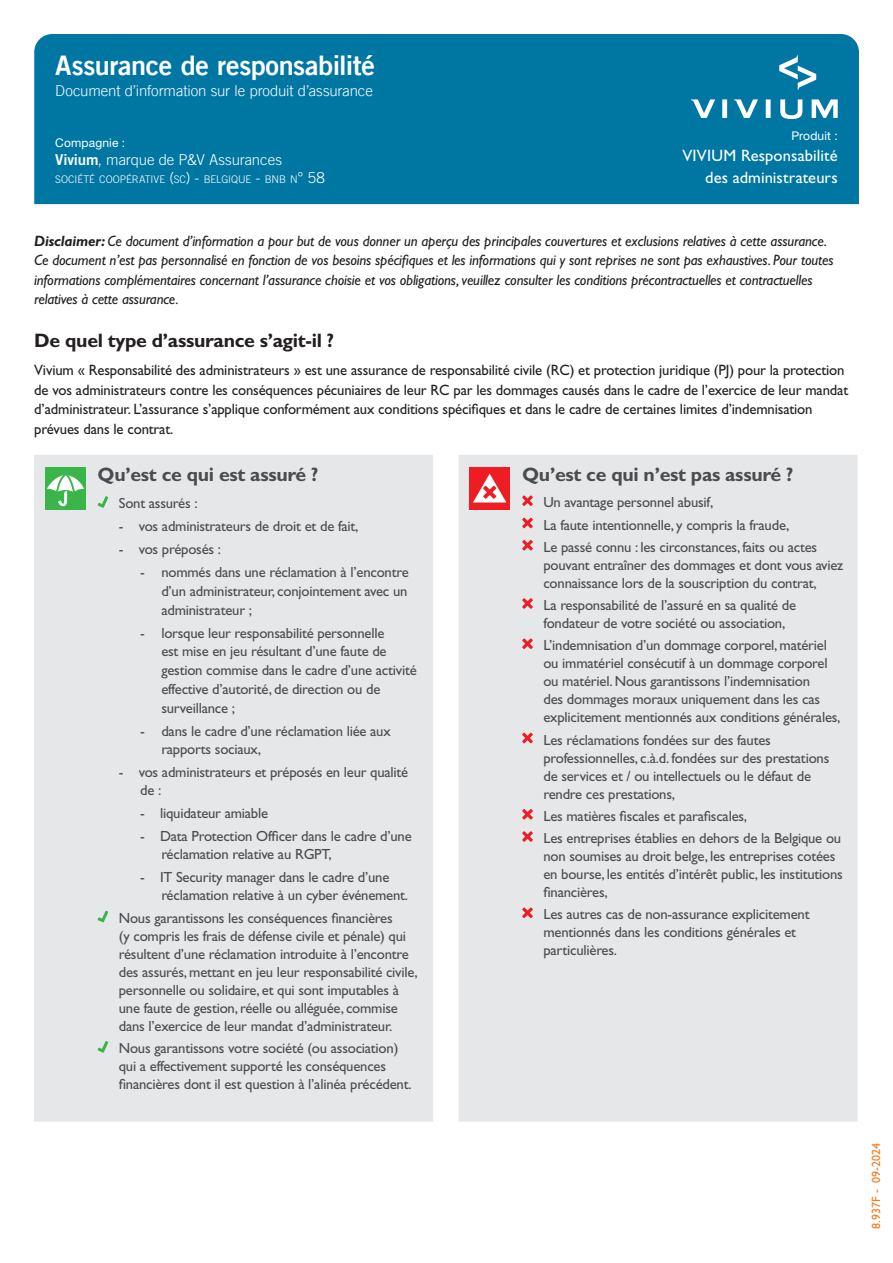
<style>
.page{position:relative;width:893px;height:1263px;background:#fff}
.page>*{position:absolute;margin:0;border:0;box-sizing:border-box;transform-origin:0 0}
.t1{font:27px "Trade Gothic LT Bold Two";letter-spacing:-.015em;color:#fff}
.t2{font:700 19.5px "Gill Sans Std";letter-spacing:-.015em;color:#4b4c4d}
.t3{font:700 19.5px "Gill Sans Std";letter-spacing:-.015em;color:#231f20}
.t4{font:16.5px/21.6px "Gill Sans Std";letter-spacing:.005em;color:#fff;text-align:right}
.t5{font:italic 15px/19.5px "Gill Sans Std";letter-spacing:-.01em;color:#231f20}
.t6{font:15px/19.5px "Gill Sans Std";letter-spacing:-.01em;color:#231f20}
.t7{font:300 15px "Trade Gothic LT";letter-spacing:-.005em;color:#fff}
.t8{font:300 15px "Trade Gothic LT Std";letter-spacing:-.005em;color:#fff}
.t9{font:14.7px/18px "Gill Sans Std";letter-spacing:-.015em;color:#4b4c4d}
.t10{font:12px "Helvetica Neue LT Std";letter-spacing:.01em;color:#fff}
.t11{font:12px "Gill Sans Std";color:#f47b21}
.t12{font:300 10.5px "Trade Gothic LT Std";letter-spacing:-.005em;color:#fff}
.s1{font-family:"Trade Gothic LT Std Bd 2";font-weight:400}
.s2{font-size:15px}
.s3{font-weight:700}
</style>
<div class="page">
<div style="left:34px;top:34px;width:825px;height:170px;background:#0076a3"></div>
<svg style="left:722px;top:99px;width:5px;height:19px"></svg>
<svg style="left:766px;top:99px;width:5px;height:19px"></svg>
<svg style="left:780px;top:99px;width:22px;height:20px"></svg>
<svg style="left:812px;top:99px;width:26px;height:19px"></svg>
<svg style="left:691px;top:99px;width:24px;height:19px"></svg>
<svg style="left:734px;top:99px;width:24px;height:19px"></svg>
<svg style="left:779px;top:55px;width:37px;height:35px"></svg>
<div style="left:34px;top:455px;width:824px;height:667px;background:#e6e7e9"></div>
<div style="left:45px;top:467px;width:41px;height:43px;background:#3ab54a"></div>
<svg style="left:47px;top:471px;width:37px;height:35px"></svg>
<svg style="left:98px;top:496px;width:10px;height:12px"></svg>
<svg style="left:98px;top:911px;width:10px;height:11px"></svg>
<svg style="left:98px;top:1041px;width:10px;height:12px"></svg>
<div style="left:469px;top:467px;width:41px;height:43px;background:#ee1d23"></div>
<svg style="left:473px;top:474px;width:33px;height:28px"></svg>
<svg style="left:522px;top:495px;width:11px;height:11px"></svg>
<svg style="left:522px;top:518px;width:11px;height:10px"></svg>
<svg style="left:522px;top:540px;width:11px;height:10px"></svg>
<svg style="left:522px;top:598px;width:11px;height:11px"></svg>
<svg style="left:522px;top:638px;width:11px;height:11px"></svg>
<svg style="left:522px;top:733px;width:11px;height:10px"></svg>
<svg style="left:522px;top:809px;width:11px;height:10px"></svg>
<svg style="left:522px;top:831px;width:11px;height:11px"></svg>
<svg style="left:522px;top:907px;width:11px;height:11px"></svg>
<h1 class="t1" style="left:55px;top:48px;width:321px">Assurance de responsabilité</h1>
<p class="t7" style="left:55px;top:82px;width:319px">Document d’information sur le produit d’assurance</p>
<p class="t10" style="left:55px;top:135px;width:71px">Compagnie :</p>
<p class="t8" style="left:55px;top:151px;width:228px"><span class="s1">Vivium</span>, marque de P&amp;V Assurances</p>
<p class="t12" style="left:55px;top:173px;width:271px">SOCIÉTÉ COOPÉRATIVE <span class="s2">(</span>SC<span class="s2">) -</span> BELGIQUE <span class="s2">-</span> BNB N<span class="s2">° 58</span></p>
<p class="t10" style="left:791px;top:128px;width:48px">Produit :</p>
<p class="t4" style="left:682px;top:145px;width:157px">VIVIUM Responsabilité des administrateurs</p>
<p class="t5" style="left:34px;top:231px;width:801px"><span class="s3">Disclaimer:</span> Ce document d’information a pour but de vous donner un aperçu des principales couvertures et exclusions relatives à cette assurance.<br>Ce document n’est pas personnalisé en fonction de vos besoins spécifiques et les informations qui y sont reprises ne sont pas exhaustives. Pour toutes informations complémentaires concernant l’assurance choisie et vos obligations, veuillez consulter les conditions précontractuelles et contractuelles relatives à cette assurance.</p>
<h2 class="t3" style="left:34px;top:329px;width:301px">De quel type d’assurance s’agit-il ?</h2>
<p class="t6" style="left:34px;top:360px;width:815px">Vivium « Responsabilité des administrateurs » est une assurance de responsabilité civile (RC) et protection juridique (PJ) pour la protection de vos administrateurs contre les conséquences pécuniaires de leur RC par les dommages causés dans le cadre de l’exercice de leur mandat d’administrateur. L’assurance s’applique conformément aux conditions spécifiques et dans le cadre de certaines limites d’indemnisation prévues dans le contrat.</p>
<h2 class="t2" style="left:98px;top:463px;width:222px">Qu’est ce qui est assuré ?</h2>
<p class="t9" style="left:119px;top:494px;width:80px">Sont assurés :</p>
<p class="t9" style="left:119px;top:517px;width:241px">- vos administrateurs de droit et de fait,</p>
<p class="t9" style="left:119px;top:540px;width:104px">- vos préposés :</p>
<p class="t9" style="left:161px;top:563px;width:249px;line-height:18.8px;text-align:justify;text-indent:-21px">- nommés dans une réclamation à l’encontre d’un administrateur, conjointement avec un administrateur ;</p>
<p class="t9" style="left:161px;top:623px;width:257px;line-height:18.8px;text-indent:-21px">- lorsque leur responsabilité personnelle<br>est mise en jeu résultant d’une faute de gestion commise dans le cadre d’une activité effective d’autorité, de direction ou de surveillance ;</p>
<p class="t9" style="left:161px;top:721px;width:231px;line-height:18.8px;text-indent:-21px">- dans le cadre d’une réclamation liée aux rapports sociaux,</p>
<p class="t9" style="left:140px;top:763px;width:270px;text-indent:-21px">- vos administrateurs et préposés en leur qualité de :</p>
<p class="t9" style="left:140px;top:804px;width:130px">- liquidateur amiable</p>
<p class="t9" style="left:161px;top:828px;width:252px;text-indent:-21px">- Data Protection Officer dans le cadre d’une réclamation relative au RGPT,</p>
<p class="t9" style="left:161px;top:869px;width:248px;text-indent:-21px">- IT Security manager dans le cadre d’une réclamation relative à un cyber événement.</p>
<p class="t9" style="left:119px;top:909px;width:300px">Nous garantissons les conséquences financières<br>(y compris les frais de défense civile et pénale) qui résultent d’une réclamation introduite à l’encontre des assurés, mettant en jeu leur responsabilité civile, personnelle ou solidaire, et qui sont imputables à une faute de gestion, réelle ou alléguée, commise dans l’exercice de leur mandat d’administrateur.</p>
<p class="t9" style="left:119px;top:1039px;width:294px">Nous garantissons votre société (ou association) qui a effectivement supporté les conséquences financières dont il est question à l’alinéa précédent.</p>
<h2 class="t2" style="left:522px;top:463px;width:273px">Qu’est ce qui n’est pas assuré ?</h2>
<p class="t9" style="left:543px;top:491px;width:275px;line-height:22.2px">Un avantage personnel abusif,<br>La faute intentionnelle, y compris la fraude,<br>Le passé connu : les circonstances, faits ou actes</p>
<p class="t9" style="left:543px;top:556px;width:301px">pouvant entraîner des dommages et dont vous aviez connaissance lors de la souscription du contrat,</p>
<p class="t9" style="left:543px;top:596px;width:254px">La responsabilité de l’assuré en sa qualité de fondateur de votre société ou association,</p>
<p class="t9" style="left:543px;top:636px;width:299px">L’indemnisation d’un dommage corporel, matériel ou immatériel consécutif à un dommage corporel ou matériel. Nous garantissons l’indemnisation<br>des dommages moraux uniquement dans les cas explicitement mentionnés aux conditions générales,</p>
<p class="t9" style="left:543px;top:731px;width:287px">Les réclamations fondées sur des fautes professionnelles, c.à.d. fondées sur des prestations de services et / ou intellectuels ou le défaut de rendre ces prestations,</p>
<p class="t9" style="left:543px;top:805px;width:299px;line-height:22.2px">Les matières fiscales et parafiscales,<br>Les entreprises établies en dehors de la Belgique ou</p>
<p class="t9" style="left:543px;top:847px;width:301px">non soumises au droit belge, les entreprises cotées en bourse, les entités d’intérêt public, les institutions financières,</p>
<p class="t9" style="left:543px;top:905px;width:268px">Les autres cas de non-assurance explicitement mentionnés dans les conditions générales et particulières.</p>
<p class="t11" style="left:869px;top:1229px;width:88px;rotate:-90deg">8.937F - 09-2024</p>
</div>
